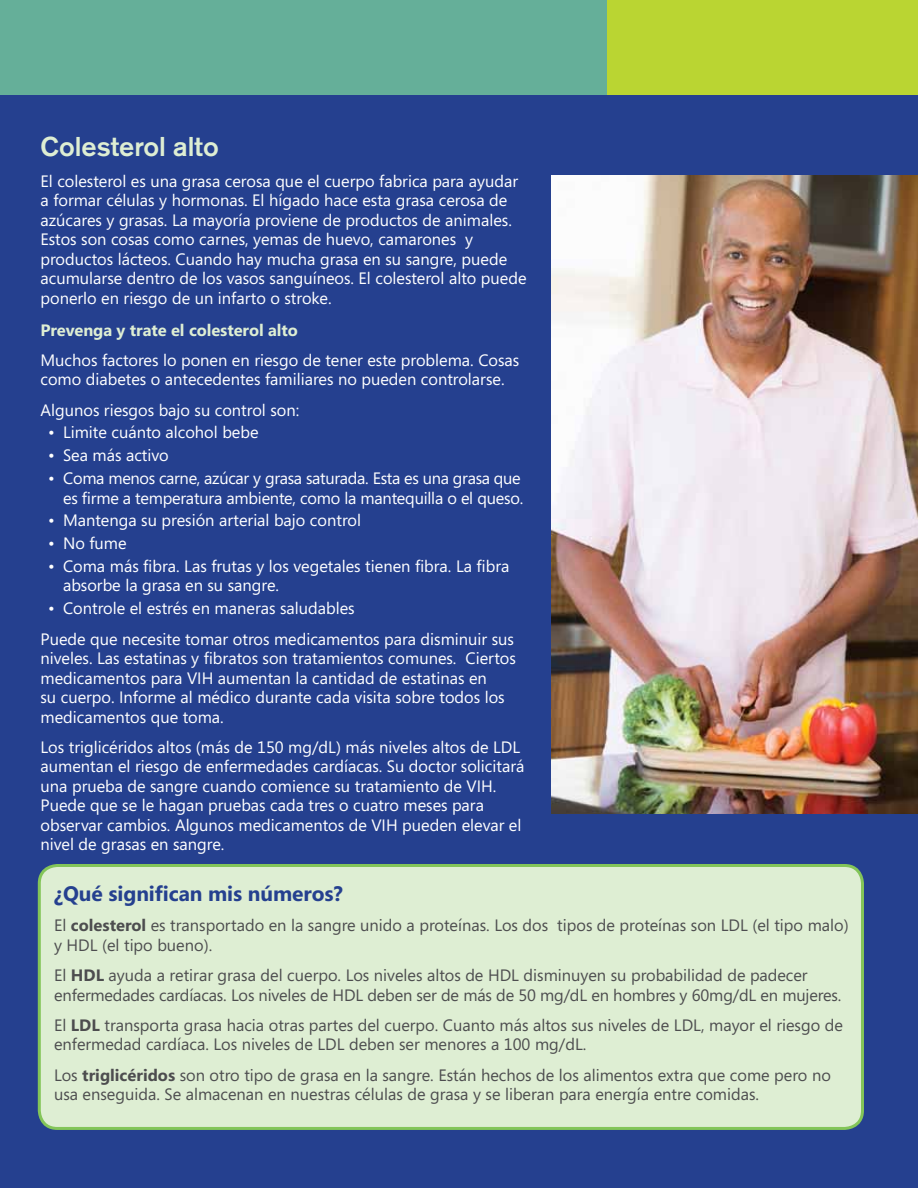
<style>
.page{position:relative;width:918px;height:1188px;background:#fff}
.page>*{position:absolute;margin:0;border:0;box-sizing:border-box;transform-origin:0 0}
.t1{font:500 27px "Akzidenz Grotesk BE";color:#deeed3}
.t2{font:700 21px "Segoe";letter-spacing:-.005em;color:#25408f}
.t3{font:16.5px/19.5px "Segoe";color:#fff}
.t4{font:16.5px/19.5px "Segoe";color:#4d4d4f}
.t5{font:16.5px/19.5px "Segoe";letter-spacing:-.02em;color:#fff;text-align:right}
.t6{font:700 16.5px "Segoe";letter-spacing:-.005em;color:#deeed3}
.s1{font-weight:700}
</style>
<div class="page">
<div style="left:0;top:23px;width:918px;height:1165px;background:#25408f"></div>
<div style="left:39px;top:866px;width:823px;height:262px;background:#deeed3;border-radius:18px"></div>
<div style="left:38px;top:864px;width:826px;height:266px;border:3px solid #83c559;border-radius:18px"></div>
<div style="left:0;top:0;width:878px;height:94px;background:#65af99"></div>
<img style="left:37px;top:882px;width:25px;height:248px">
<div style="left:608px;top:0;width:310px;height:94px;background:#bad532"></div>
<img style="left:552px;top:176px;width:366px;height:637px">
<h1 class="t1" style="left:40px;top:130px;width:180px">Colesterol alto</h1>
<p class="t3" style="left:40px;top:171px;width:488px">El colesterol es una grasa cerosa que el cuerpo fabrica para ayudar a formar células y hormonas. El hígado hace esta grasa cerosa de azúcares y grasas. La mayoría proviene de productos de animales.<br>Estos son cosas como carnes, yemas de huevo, camarones y productos lácteos. Cuando hay mucha grasa en su sangre, puede acumularse dentro de los vasos sanguíneos. El colesterol alto puede ponerlo en riesgo de un infarto o stroke.</p>
<p class="t6" style="left:40px;top:318px;width:259px">Prevenga y trate el colesterol alto</p>
<p class="t3" style="left:40px;top:350px;width:480px">Muchos factores lo ponen en riesgo de tener este problema. Cosas como diabetes o antecedentes familiares no pueden controlarse.</p>
<p class="t3" style="left:40px;top:400px;width:260px">Algunos riesgos bajo su control son:</p>
<p class="t3" style="left:48px;top:422px;width:212px">• Limite cuánto alcohol bebe</p>
<p class="t3" style="left:48px;top:445px;width:122px">• Sea más activo</p>
<p class="t5" style="left:48px;top:468px;width:477px">• Coma menos carne, azúcar y grasa saturada. Esta es una grasa que es firme a temperatura ambiente, como la mantequilla o el queso.</p>
<p class="t3" style="left:48px;top:510px;width:315px">• Mantenga su presión arterial bajo control</p>
<p class="t3" style="left:48px;top:533px;width:80px">• No fume</p>
<p class="t3" style="left:63px;top:556px;width:448px;text-indent:-15px">• Coma más fibra. Las frutas y los vegetales tienen fibra. La fibra absorbe la grasa en su sangre.</p>
<p class="t3" style="left:40px;top:593px;width:475px;line-height:30.3px;text-indent:8px">• Controle el estrés en maneras saludables<br>Puede que necesite tomar otros medicamentos para disminuir sus</p>
<p class="t3" style="left:40px;top:648px;width:477px">niveles. Las estatinas y fibratos son tratamientos comunes. Ciertos medicamentos para VIH aumentan la cantidad de estatinas en<br>su cuerpo. Informe al médico durante cada visita sobre todos los medicamentos que toma.</p>
<p class="t3" style="left:40px;top:737px;width:485px">Los triglicéridos altos (más de 150 mg/dL) más niveles altos de LDL aumentan el riesgo de enfermedades cardíacas. Su doctor solicitará una prueba de sangre cuando comience su tratamiento de VIH.<br>Puede que se le hagan pruebas cada tres o cuatro meses para observar cambios. Algunos medicamentos de VIH pueden elevar el nivel de grasas en sangre.</p>
<p class="t2" style="left:54px;top:879px;width:290px">¿Qué significan mis números?</p>
<p class="t4" style="left:54px;top:915px;width:796px">El <span class="s1">colesterol</span> es transportado en la sangre unido a proteínas. Los dos tipos de proteínas son LDL (el tipo malo) y HDL (el tipo bueno).</p>
<p class="t4" style="left:54px;top:965px;width:789px">El <span class="s1">HDL</span> ayuda a retirar grasa del cuerpo. Los niveles altos de HDL disminuyen su probabilidad de padecer enfermedades cardíacas. Los niveles de HDL deben ser de más de 50 mg/dL en hombres y 60mg/dL en mujeres.</p>
<p class="t4" style="left:54px;top:1015px;width:790px">El <span class="s1">LDL</span> transporta grasa hacia otras partes del cuerpo. Cuanto más altos sus niveles de LDL, mayor el riesgo de enfermedad cardíaca. Los niveles de LDL deben ser menores a 100 mg/dL.</p>
<p class="t4" style="left:54px;top:1065px;width:778px">Los <span class="s1">triglicéridos</span> son otro tipo de grasa en la sangre. Están hechos de los alimentos extra que come pero no usa enseguida. Se almacenan en nuestras células de grasa y se liberan para energía entre comidas.</p>
</div>
